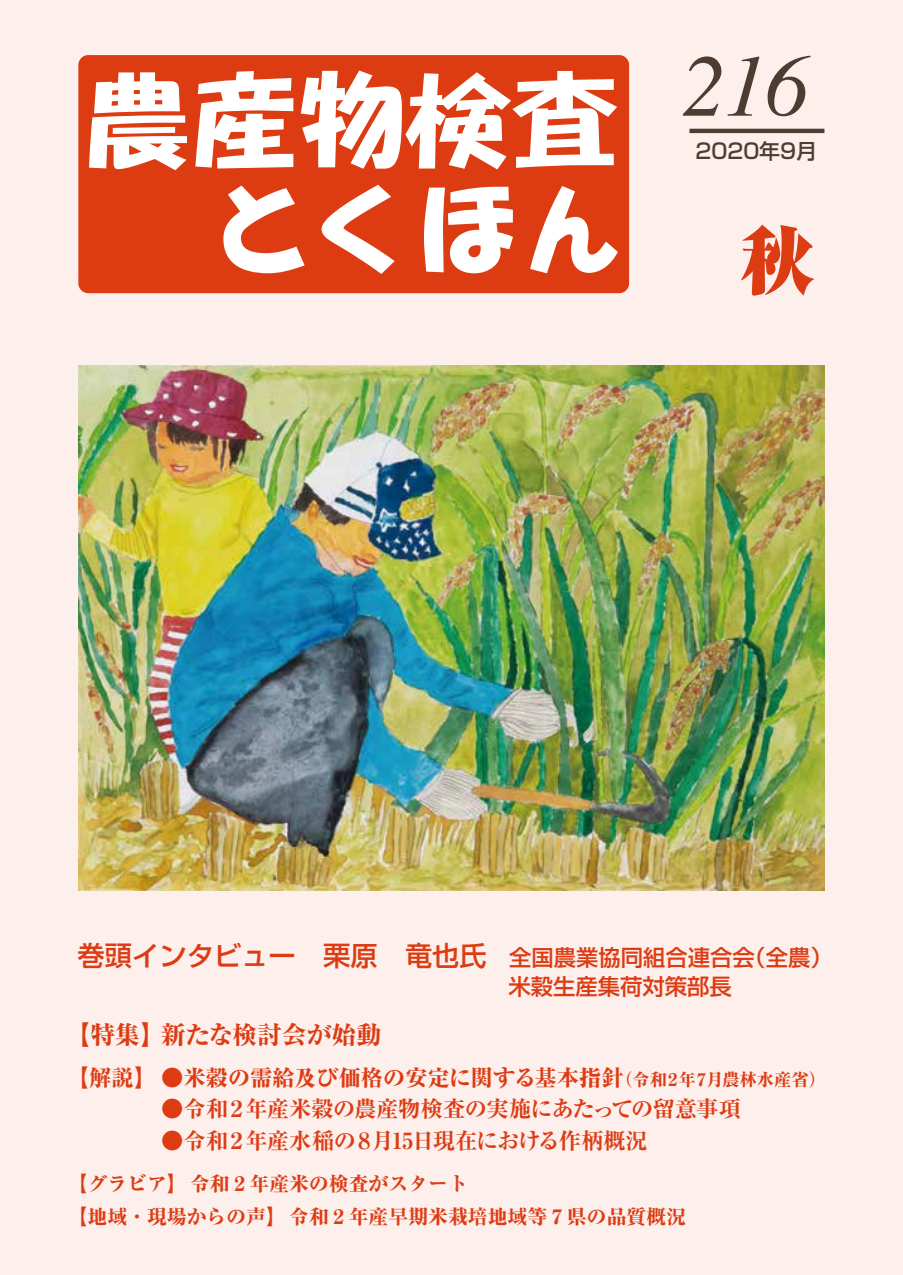
<style>
.page{position:relative;width:903px;height:1275px;background:#fcefec}
.page>*{position:absolute;margin:0;border:0;box-sizing:border-box;transform-origin:0 0}
.t1{font:italic 87.5px "Times";color:#4e3c33}
.t2{font:900 73.5px "Ryumin";color:#dd3c13}
.t3{font:800 24.85px "Ryumin Pro";color:#dd3c13}
.t4{font:700 expanded 22.4px "Ryumin Pro";letter-spacing:-.035em;color:#dd3c13}
.t5{font:500 22.4px/28.5px "Shin Go Pro";color:#dd3c13}
.t6{font:800 22.4px "Ryumin Pro";color:#dd3c13}
.t7{font:500 21px "Shin Go Pro";color:#4e3c33}
.t8{font:800 19.78px/33.4px "Ryumin Pro";color:#dd3c13}
.s1{font-size:27.3px}
.s2{font-size:17.32px}
</style>
<div class="page">
<img style="left:78px;top:365px;width:746px;height:525px">
<div style="left:78px;top:55px;width:551px;height:238px;background:#dd3c13;border-radius:10px"></div>
<svg style="left:89px;top:72px;width:98px;height:98px"></svg>
<svg style="left:195px;top:71px;width:98px;height:98px"></svg>
<svg style="left:301px;top:71px;width:316px;height:98px"></svg>
<svg style="left:322px;top:185px;width:73px;height:89px"></svg>
<svg style="left:424px;top:187px;width:89px;height:86px"></svg>
<svg style="left:530px;top:186px;width:88px;height:87px"></svg>
<svg style="left:223px;top:186px;width:82px;height:87px"></svg>
<hr style="left:689px;top:129px;width:135px;height:4px;background:#4e3c33">
<h1 class="t1" style="left:682px;top:10px;width:128px">216</h1>
<p class="t7" style="left:695px;top:134px;width:123px">2020年9月</p>
<h2 class="t2" style="left:741px;top:213px;width:75px">秋</h2>
<p class="t5" style="left:509px;top:941px;width:326px;text-indent:-431px"><span class="s1">巻頭インタビュー　栗原　竜也氏</span>　全国農業協同組合連合会（全農）米穀生産集荷対策部長　</p>
<p class="t3" style="left:65px;top:1015px;width:317px">【特集】新たな検討会が始動</p>
<p class="t6" style="left:66px;top:1060px;width:761px">【解説】 ●米穀の需給及び価格の安定に関する基本指針<span class="s2">（令和２年７月農林水産省）</span></p>
<p class="t4" style="left:161px;top:1091px;width:581px">●令和２年産米穀の農産物検査の実施にあたっての留意事項</p>
<p class="t4" style="left:161px;top:1123px;width:488px">●令和２年産水稲の８月15日現在における作柄概況</p>
<p class="t8" style="left:68px;top:1165px;width:620px">【グラビア】 令和２年産米の検査がスタート<br>【地域・現場からの声】 令和２年産早期米栽培地域等７県の品質概況</p>
</div>
